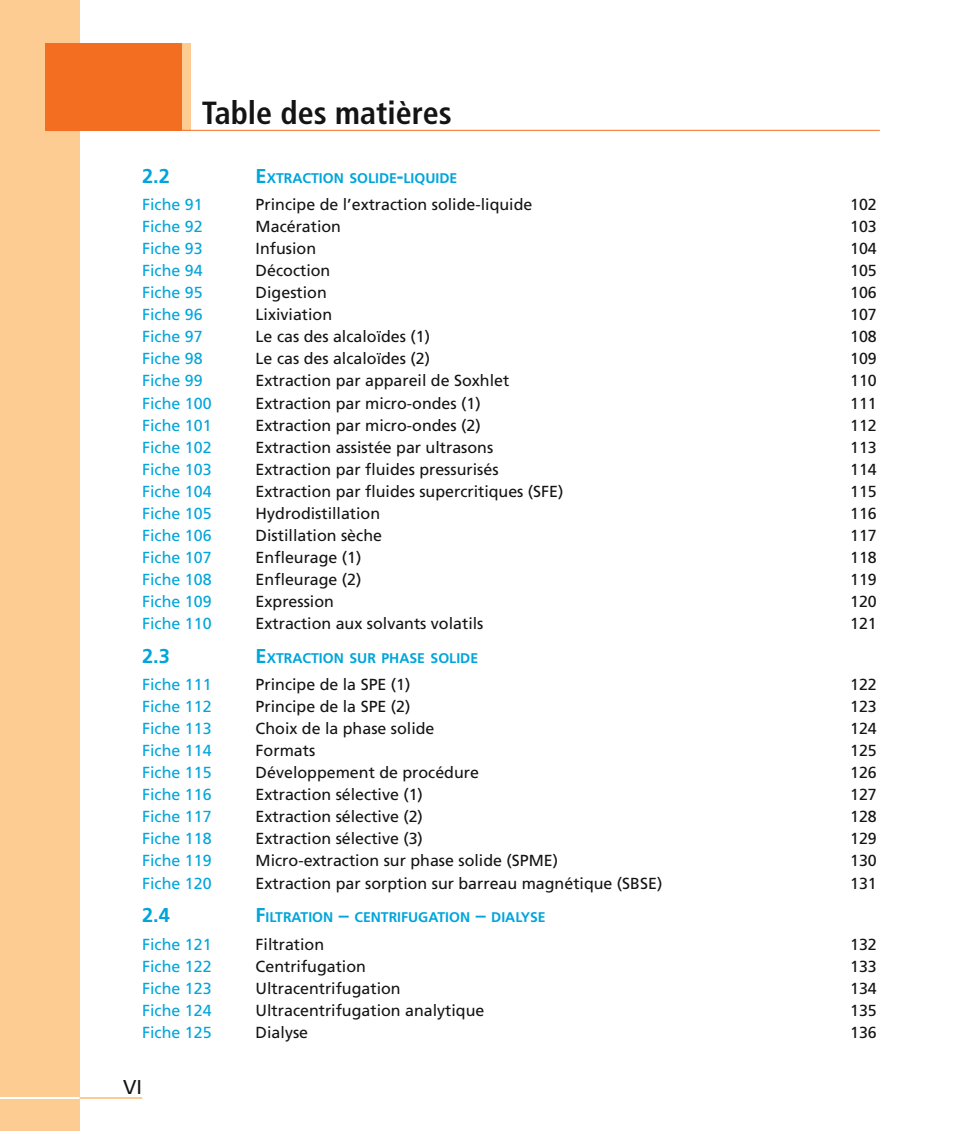
<style>
.page{position:relative;width:963px;height:1131px;background:#fff}
.page>*{position:absolute;margin:0;border:0;box-sizing:border-box;transform-origin:0 0}
.t1{font:700 condensed 32px "Frutiger LT Std";color:#131413}
.t2{font:700 20px "Frutiger LT Std";color:#00a5db}
.t3{font:20px "Frutiger LT Std";color:#131413}
.t4{font:16px "Frutiger LT Std";color:#131413}
.t5{font:16px "Frutiger LT Std";color:#00a5db}
.t6{font:700 14px "Frutiger LT Std";color:#00a5db}
.s1{font-size:20px}
</style>
<div class="page">
<div style="left:0;top:0;width:80px;height:1130px;background:#fdcc93"></div>
<hr style="left:0;top:1096px;width:80px;height:2px;background:#fff">
<hr style="left:80px;top:1096px;width:62px;height:2px;background:#fdcc93">
<div style="left:46px;top:43px;width:136px;height:88px;background:#f36e21"></div>
<div style="left:182px;top:43px;width:8px;height:88px;background:#fdcc93"></div>
<hr style="left:181px;top:130px;width:698px;height:1px;background:#f36e21">
<h1 class="t1" style="left:202px;top:100px;width:251px">Table des matières</h1>
<p class="t2" style="left:142px;top:168px;width:29px">2.2</p>
<p class="t6" style="left:255px;top:172px;width:203px"><span class="s1">E</span>XTRACTION SOLIDE<span class="s1">-</span>LIQUIDE</p>
<p class="t5" style="left:142px;top:198px;width:62px">Fiche 91</p>
<p class="t4" style="left:255px;top:198px;width:278px">Principe de l’extraction solide-liquide</p>
<p class="t4" style="left:849px;top:198px;width:28px">102</p>
<p class="t5" style="left:142px;top:220px;width:62px">Fiche 92</p>
<p class="t4" style="left:255px;top:220px;width:87px">Macération</p>
<p class="t4" style="left:849px;top:220px;width:28px">103</p>
<p class="t5" style="left:142px;top:242px;width:62px">Fiche 93</p>
<p class="t4" style="left:255px;top:242px;width:62px">Infusion</p>
<p class="t4" style="left:849px;top:242px;width:28px">104</p>
<p class="t5" style="left:142px;top:264px;width:62px">Fiche 94</p>
<p class="t4" style="left:255px;top:264px;width:76px">Décoction</p>
<p class="t4" style="left:849px;top:264px;width:28px">105</p>
<p class="t5" style="left:142px;top:286px;width:62px">Fiche 95</p>
<p class="t4" style="left:255px;top:286px;width:73px">Digestion</p>
<p class="t4" style="left:849px;top:286px;width:28px">106</p>
<p class="t5" style="left:142px;top:308px;width:62px">Fiche 96</p>
<p class="t4" style="left:255px;top:308px;width:78px">Lixiviation</p>
<p class="t4" style="left:849px;top:308px;width:28px">107</p>
<p class="t5" style="left:142px;top:330px;width:62px">Fiche 97</p>
<p class="t4" style="left:255px;top:330px;width:176px">Le cas des alcaloïdes (1)</p>
<p class="t4" style="left:849px;top:330px;width:28px">108</p>
<p class="t5" style="left:142px;top:352px;width:62px">Fiche 98</p>
<p class="t4" style="left:255px;top:352px;width:176px">Le cas des alcaloïdes (2)</p>
<p class="t4" style="left:849px;top:352px;width:28px">109</p>
<p class="t5" style="left:142px;top:374px;width:62px">Fiche 99</p>
<p class="t4" style="left:255px;top:374px;width:255px">Extraction par appareil de Soxhlet</p>
<p class="t4" style="left:849px;top:374px;width:28px">110</p>
<p class="t5" style="left:142px;top:396px;width:71px">Fiche 100</p>
<p class="t4" style="left:255px;top:396px;width:226px">Extraction par micro-ondes (1)</p>
<p class="t4" style="left:849px;top:396px;width:28px">111</p>
<p class="t5" style="left:142px;top:418px;width:71px">Fiche 101</p>
<p class="t4" style="left:255px;top:418px;width:226px">Extraction par micro-ondes (2)</p>
<p class="t4" style="left:849px;top:418px;width:28px">112</p>
<p class="t5" style="left:142px;top:440px;width:71px">Fiche 102</p>
<p class="t4" style="left:255px;top:440px;width:239px">Extraction assistée par ultrasons</p>
<p class="t4" style="left:849px;top:440px;width:28px">113</p>
<p class="t5" style="left:142px;top:462px;width:71px">Fiche 103</p>
<p class="t4" style="left:255px;top:462px;width:244px">Extraction par fluides pressurisés</p>
<p class="t4" style="left:849px;top:462px;width:28px">114</p>
<p class="t5" style="left:142px;top:484px;width:71px">Fiche 104</p>
<p class="t4" style="left:255px;top:484px;width:309px">Extraction par fluides supercritiques (SFE)</p>
<p class="t4" style="left:849px;top:484px;width:28px">115</p>
<p class="t5" style="left:142px;top:506px;width:71px">Fiche 105</p>
<p class="t4" style="left:255px;top:506px;width:126px">Hydrodistillation</p>
<p class="t4" style="left:849px;top:506px;width:28px">116</p>
<p class="t5" style="left:142px;top:528px;width:71px">Fiche 106</p>
<p class="t4" style="left:255px;top:528px;width:128px">Distillation sèche</p>
<p class="t4" style="left:849px;top:528px;width:28px">117</p>
<p class="t5" style="left:142px;top:550px;width:71px">Fiche 107</p>
<p class="t4" style="left:255px;top:550px;width:107px">Enfleurage (1)</p>
<p class="t4" style="left:849px;top:550px;width:28px">118</p>
<p class="t5" style="left:142px;top:572px;width:71px">Fiche 108</p>
<p class="t4" style="left:255px;top:572px;width:107px">Enfleurage (2)</p>
<p class="t4" style="left:849px;top:572px;width:28px">119</p>
<p class="t5" style="left:142px;top:594px;width:71px">Fiche 109</p>
<p class="t4" style="left:255px;top:594px;width:80px">Expression</p>
<p class="t4" style="left:849px;top:594px;width:28px">120</p>
<p class="t5" style="left:142px;top:617px;width:71px">Fiche 110</p>
<p class="t4" style="left:255px;top:617px;width:229px">Extraction aux solvants volatils</p>
<p class="t4" style="left:849px;top:617px;width:28px">121</p>
<p class="t2" style="left:142px;top:647px;width:29px">2.3</p>
<p class="t6" style="left:255px;top:652px;width:224px"><span class="s1">E</span>XTRACTION SUR PHASE SOLIDE</p>
<p class="t5" style="left:142px;top:678px;width:71px">Fiche 111</p>
<p class="t4" style="left:255px;top:678px;width:156px">Principe de la SPE (1)</p>
<p class="t4" style="left:849px;top:678px;width:28px">122</p>
<p class="t5" style="left:142px;top:700px;width:71px">Fiche 112</p>
<p class="t4" style="left:255px;top:700px;width:156px">Principe de la SPE (2)</p>
<p class="t4" style="left:849px;top:700px;width:28px">123</p>
<p class="t5" style="left:142px;top:722px;width:71px">Fiche 113</p>
<p class="t4" style="left:255px;top:722px;width:180px">Choix de la phase solide</p>
<p class="t4" style="left:849px;top:722px;width:28px">124</p>
<p class="t5" style="left:142px;top:744px;width:71px">Fiche 114</p>
<p class="t4" style="left:255px;top:744px;width:61px">Formats</p>
<p class="t4" style="left:849px;top:744px;width:28px">125</p>
<p class="t5" style="left:142px;top:766px;width:71px">Fiche 115</p>
<p class="t4" style="left:255px;top:766px;width:225px">Développement de procédure</p>
<p class="t4" style="left:849px;top:766px;width:28px">126</p>
<p class="t5" style="left:142px;top:788px;width:71px">Fiche 116</p>
<p class="t4" style="left:255px;top:788px;width:169px">Extraction sélective (1)</p>
<p class="t4" style="left:849px;top:788px;width:28px">127</p>
<p class="t5" style="left:142px;top:810px;width:71px">Fiche 117</p>
<p class="t4" style="left:255px;top:810px;width:169px">Extraction sélective (2)</p>
<p class="t4" style="left:849px;top:810px;width:28px">128</p>
<p class="t5" style="left:142px;top:832px;width:71px">Fiche 118</p>
<p class="t4" style="left:255px;top:832px;width:169px">Extraction sélective (3)</p>
<p class="t4" style="left:849px;top:832px;width:28px">129</p>
<p class="t5" style="left:142px;top:854px;width:71px">Fiche 119</p>
<p class="t4" style="left:255px;top:854px;width:304px">Micro-extraction sur phase solide (SPME)</p>
<p class="t4" style="left:849px;top:854px;width:28px">130</p>
<p class="t5" style="left:142px;top:876px;width:71px">Fiche 120</p>
<p class="t4" style="left:255px;top:876px;width:408px">Extraction par sorption sur barreau magnétique (SBSE)</p>
<p class="t4" style="left:849px;top:876px;width:28px">131</p>
<p class="t2" style="left:142px;top:907px;width:29px">2.4</p>
<p class="t6" style="left:255px;top:911px;width:291px"><span class="s1">F</span>ILTRATION <span class="s1">–</span> CENTRIFUGATION <span class="s1">–</span> DIALYSE</p>
<p class="t5" style="left:142px;top:938px;width:71px">Fiche 121</p>
<p class="t4" style="left:255px;top:938px;width:70px">Filtration</p>
<p class="t4" style="left:849px;top:938px;width:28px">132</p>
<p class="t5" style="left:142px;top:960px;width:71px">Fiche 122</p>
<p class="t4" style="left:255px;top:960px;width:112px">Centrifugation</p>
<p class="t4" style="left:849px;top:960px;width:28px">133</p>
<p class="t5" style="left:142px;top:982px;width:71px">Fiche 123</p>
<p class="t4" style="left:255px;top:982px;width:146px">Ultracentrifugation</p>
<p class="t4" style="left:849px;top:982px;width:28px">134</p>
<p class="t5" style="left:142px;top:1004px;width:71px">Fiche 124</p>
<p class="t4" style="left:255px;top:1004px;width:230px">Ultracentrifugation analytique</p>
<p class="t4" style="left:849px;top:1004px;width:28px">135</p>
<p class="t5" style="left:142px;top:1026px;width:71px">Fiche 125</p>
<p class="t4" style="left:255px;top:1026px;width:54px">Dialyse</p>
<p class="t4" style="left:849px;top:1026px;width:28px">136</p>
<p class="t3" style="left:123px;top:1078px;width:20px">VI</p>
</div>
